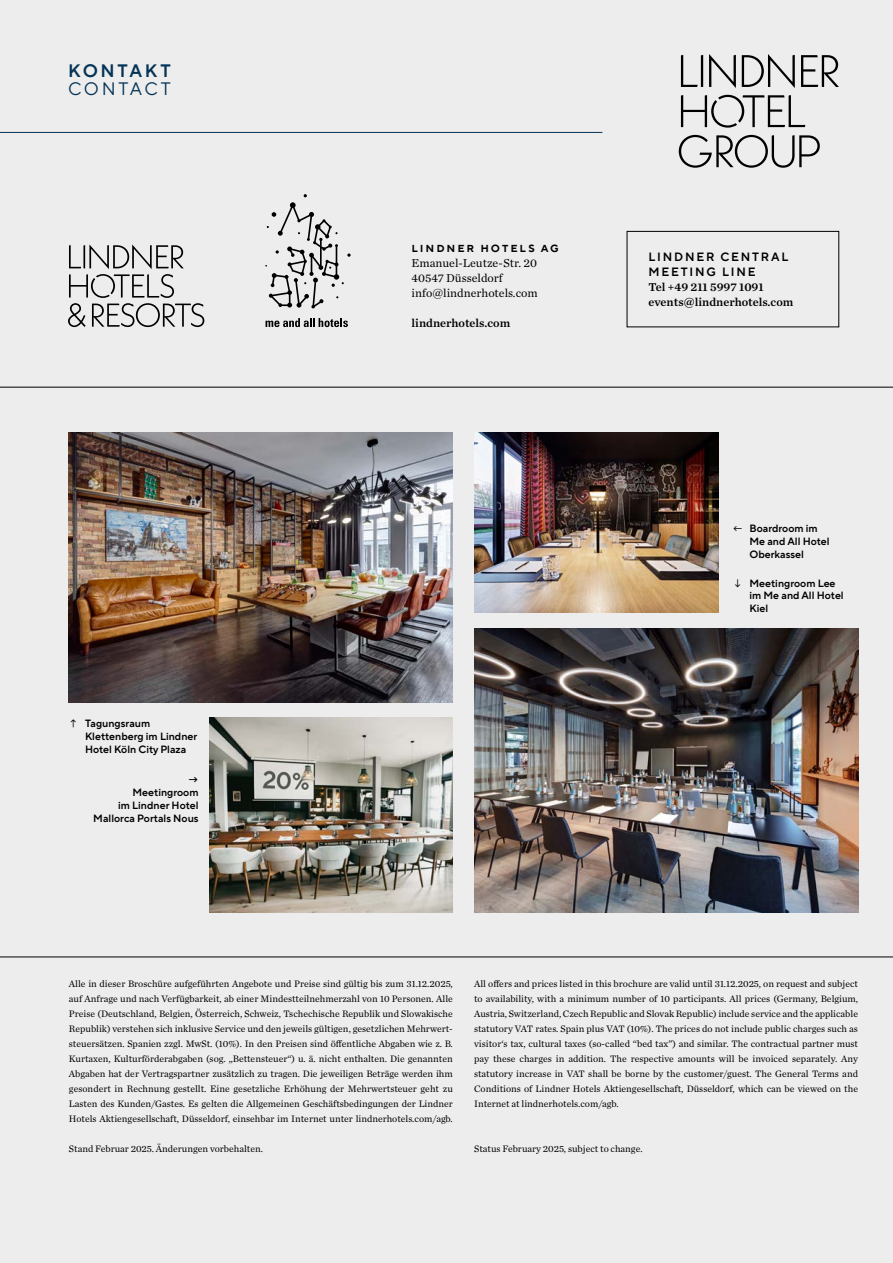
<style>
.page{position:relative;width:893px;height:1263px;background:#ededed}
.page>*{position:absolute;margin:0;border:0;box-sizing:border-box;transform-origin:0 0}
.t1{font:600 18px "TT Norms Pro";letter-spacing:.145em;color:#063457}
.t2{font:18px "TT Norms Pro";letter-spacing:.14em;color:#063457}
.t3{font:12px/15px "Chronicle Text G1";color:#000}
.t4{font:12px/15px "Chronicle Text G1 Semi";color:#000}
.t5{font:600 12px/15px "TT Norms Pro";letter-spacing:.15em;color:#000}
.t6{font:600 10.5px/12.8px "TT Norms Pro";color:#000}
.t7{font:9.75px/15px "Chronicle Text G1";color:#000;text-align:justify}
.s1{font-weight:400}
</style>
<div class="page">
<svg style="left:266px;top:318px;width:82px;height:9px"></svg>
<svg style="left:265px;top:194px;width:86px;height:114px"></svg>
<hr style="left:0;top:132px;width:602px;height:1px;background:#063457">
<hr style="left:0;top:957px;width:893px;height:1px;background:#000">
<hr style="left:0;top:387px;width:893px;height:1px;background:#000">
<div style="left:627px;top:231px;width:212px;height:96px;border:1px solid #000"></div>
<svg style="left:68px;top:244px;width:136px;height:83px"></svg>
<svg style="left:679px;top:54px;width:160px;height:114px"></svg>
<img style="left:68px;top:432px;width:385px;height:270px">
<img style="left:209px;top:717px;width:244px;height:195px">
<img style="left:474px;top:628px;width:384px;height:284px">
<img style="left:474px;top:432px;width:245px;height:180px">
<h1 class="t1" style="left:68px;top:57px;width:104px">KONTAKT</h1>
<h1 class="t2" style="left:68px;top:76px;width:104px">CONTACT</h1>
<p class="t6" style="left:85px;top:716px;width:114px;text-indent:-17px"><span class="s1">↑</span> Tagungsraum<br>Klettenberg im Lindner<br>Hotel Köln City Plaza</p>
<p class="t6" style="left:93px;top:772px;width:107px;text-align:right">→<br>Meetingroom<br>im Lindner Hotel<br>Mallorca Portals Nous</p>
<p class="t5" style="left:412px;top:239px;width:149px">lindner hotels ag</p>
<p class="t3" style="left:412px;top:255px;width:128px">Emanuel-Leutze-Str. 20<br>40547 Düsseldorf info@lindnerhotels.com</p>
<p class="t4" style="left:412px;top:315px;width:100px">lindnerhotels.com</p>
<p class="t5" style="left:649px;top:248px;width:141px">LINDNER CENTRAL<br>MEETING LINE</p>
<p class="t4" style="left:649px;top:279px;width:146px">Tel +49 211 5997 1091 events@lindnerhotels.com</p>
<p class="t6" style="left:749px;top:521px;width:82px;text-indent:-17px"><span class="s1">←</span> Boardroom im<br>Me and All Hotel<br>Oberkassel</p>
<p class="t6" style="left:749px;top:576px;width:96px;text-indent:-17px"><span class="s1">↓</span> Meetingroom Lee im Me and All Hotel<br>Kiel</p>
<p class="t7" style="left:69px;top:976px;width:385px">Alle in dieser Broschüre aufgeführten Angebote und Preise sind gültig bis zum 31.12.2025, auf Anfrage und nach Verfügbarkeit, ab einer Mindestteilnehmerzahl von 10 Personen. Alle Preise (Deutschland, Belgien, Österreich, Schweiz, Tschechische Republik und Slowakische Republik) verstehen sich inklusive Service und den jeweils gültigen, gesetzlichen Mehrwert&shy;steuersätzen. Spanien zzgl. MwSt. (10%). In den Preisen sind öffentliche Abgaben wie z. B.<br>Kurtaxen, Kulturförderabgaben (sog. „Bettensteuer“) u. ä. nicht enthalten. Die genannten Abgaben hat der Vertragspartner zusätzlich zu tragen. Die jeweiligen Beträge werden ihm gesondert in Rechnung gestellt. Eine gesetzliche Erhöhung der Mehrwertsteuer geht zu Lasten des Kunden/Gastes. Es gelten die Allgemeinen Geschäftsbedingungen der Lindner Hotels Aktiengesellschaft, Düsseldorf, einsehbar im Internet unter lindnerhotels.com/agb.</p>
<p class="t7" style="left:69px;top:1141px;width:196px">Stand Februar 2025. Änderungen vorbehalten.</p>
<p class="t7" style="left:474px;top:976px;width:385px">All offers and prices listed in this brochure are valid until 31.12.2025, on request and subject to availability, with a minimum number of 10 participants. All prices (Germany, Belgium, Austria, Switzerland, Czech Republic and Slovak Republic) include service and the applicable statutory VAT rates. Spain plus VAT (10%). The prices do not include public charges such as visitor‘s tax, cultural taxes (so-called “bed tax”) and similar. The contractual partner must pay these charges in addition. The respective amounts will be invoiced separately. Any statutory increase in VAT shall be borne by the customer/guest. The General Terms and Conditions of Lindner Hotels Aktiengesellschaft, Düsseldorf, which can be viewed on the Internet at lindnerhotels.com/agb.</p>
<p class="t7" style="left:474px;top:1141px;width:170px">Status February 2025, subject to change.</p>
</div>
